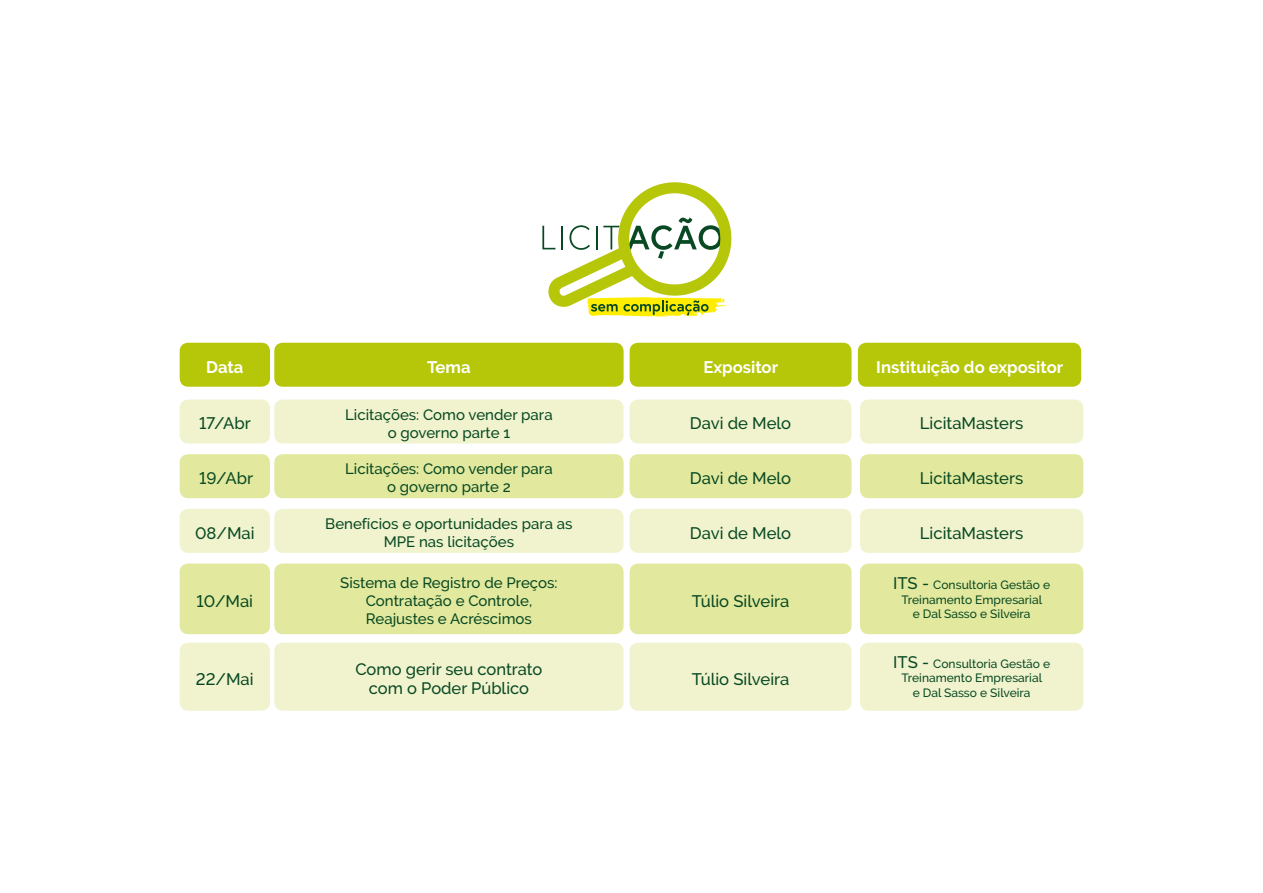
<style>
.page{position:relative;width:1263px;height:893px;background:#fff}
.page>*{position:absolute;margin:0;border:0;box-sizing:border-box;transform-origin:0 0}
.t1{font:500 16.65px "Raleway";color:#084923}
.t2{font:700 16.65px "Raleway";color:#fff}
.t3{font:500 16.5px/19.8px "Raleway";color:#084923;text-align:center}
.t4{font:500 15px/18px "Raleway";color:#084923;text-align:center}
.t5{font:500 12px/14.4px "Raleway";color:#084923;text-align:center}
.s1{font-size:16.65px}
</style>
<div class="page">
<div style="left:180px;top:343px;width:90px;height:44px;background:#b6c608;border-radius:9px"></div>
<div style="left:180px;top:399px;width:90px;height:44px;background:#f0f3ce;border-radius:9px"></div>
<div style="left:180px;top:454px;width:90px;height:44px;background:#e2e89d;border-radius:9px"></div>
<div style="left:180px;top:564px;width:90px;height:70px;background:#e2e89d;border-radius:9px"></div>
<div style="left:180px;top:509px;width:90px;height:44px;background:#f0f3ce;border-radius:9px"></div>
<div style="left:180px;top:643px;width:90px;height:68px;background:#f0f3ce;border-radius:9px"></div>
<div style="left:630px;top:343px;width:221px;height:44px;background:#b6c608;border-radius:9px"></div>
<div style="left:630px;top:399px;width:221px;height:44px;background:#f0f3ce;border-radius:9px"></div>
<div style="left:630px;top:454px;width:221px;height:44px;background:#e2e89d;border-radius:9px"></div>
<div style="left:630px;top:564px;width:221px;height:70px;background:#e2e89d;border-radius:9px"></div>
<div style="left:630px;top:509px;width:221px;height:44px;background:#f0f3ce;border-radius:9px"></div>
<div style="left:630px;top:643px;width:221px;height:68px;background:#f0f3ce;border-radius:9px"></div>
<div style="left:858px;top:343px;width:223px;height:44px;background:#b6c608;border-radius:9px"></div>
<div style="left:860px;top:399px;width:223px;height:44px;background:#f0f3ce;border-radius:9px"></div>
<div style="left:860px;top:454px;width:223px;height:44px;background:#e2e89d;border-radius:9px"></div>
<div style="left:860px;top:564px;width:223px;height:70px;background:#e2e89d;border-radius:9px"></div>
<div style="left:860px;top:509px;width:223px;height:44px;background:#f0f3ce;border-radius:9px"></div>
<div style="left:860px;top:643px;width:223px;height:68px;background:#f0f3ce;border-radius:9px"></div>
<div style="left:274px;top:343px;width:350px;height:44px;background:#b6c608;border-radius:9px"></div>
<div style="left:274px;top:399px;width:350px;height:44px;background:#f0f3ce;border-radius:9px"></div>
<div style="left:274px;top:454px;width:350px;height:44px;background:#e2e89d;border-radius:9px"></div>
<div style="left:274px;top:564px;width:350px;height:70px;background:#e2e89d;border-radius:9px"></div>
<div style="left:274px;top:509px;width:350px;height:44px;background:#f0f3ce;border-radius:9px"></div>
<div style="left:274px;top:643px;width:350px;height:68px;background:#f0f3ce;border-radius:9px"></div>
<svg style="left:542px;top:182px;width:190px;height:135px"></svg>
<p class="t2" style="left:206px;top:357px;width:39px">Data</p>
<p class="t1" style="left:199px;top:414px;width:53px">17/Abr</p>
<p class="t1" style="left:199px;top:469px;width:56px">19/Abr</p>
<p class="t2" style="left:427px;top:357px;width:45px">Tema</p>
<p class="t2" style="left:703px;top:357px;width:76px">Expositor</p>
<p class="t2" style="left:876px;top:357px;width:188px">Instituição do expositor</p>
<p class="t4" style="left:345px;top:405px;width:209px">Licitações: Como vender para o governo parte 1</p>
<p class="t4" style="left:345px;top:460px;width:209px">Licitações: Como vender para o governo parte 2</p>
<p class="t1" style="left:690px;top:414px;width:103px">Davi de Melo</p>
<p class="t1" style="left:920px;top:414px;width:105px">LicitaMasters</p>
<p class="t1" style="left:920px;top:469px;width:105px">LicitaMasters</p>
<p class="t1" style="left:690px;top:469px;width:103px">Davi de Melo</p>
<p class="t1" style="left:195px;top:523px;width:61px">08/Mai</p>
<p class="t1" style="left:197px;top:591px;width:58px">10/Mai</p>
<p class="t1" style="left:196px;top:669px;width:59px">22/Mai</p>
<p class="t4" style="left:325px;top:515px;width:249px">Benefícios e oportunidades para as<br>MPE nas licitações</p>
<p class="t4" style="left:340px;top:574px;width:219px">Sistema de Registro de Preços:<br>Contratação e Controle,<br>Reajustes e Acréscimos</p>
<p class="t3" style="left:355px;top:659px;width:189px">Como gerir seu contrato com o Poder Público</p>
<p class="t1" style="left:690px;top:523px;width:103px">Davi de Melo</p>
<p class="t1" style="left:692px;top:591px;width:99px">Túlio Silveira</p>
<p class="t1" style="left:692px;top:669px;width:99px">Túlio Silveira</p>
<p class="t1" style="left:920px;top:523px;width:105px">LicitaMasters</p>
<p class="t5" style="left:893px;top:578px;width:159px"><span class="s1">ITS -</span> Consultoria Gestão e<br>Treinamento Empresarial<br>e Dal Sasso e Silveira</p>
<p class="t5" style="left:893px;top:656px;width:159px"><span class="s1">ITS -</span> Consultoria Gestão e<br>Treinamento Empresarial<br>e Dal Sasso e Silveira</p>
</div>
